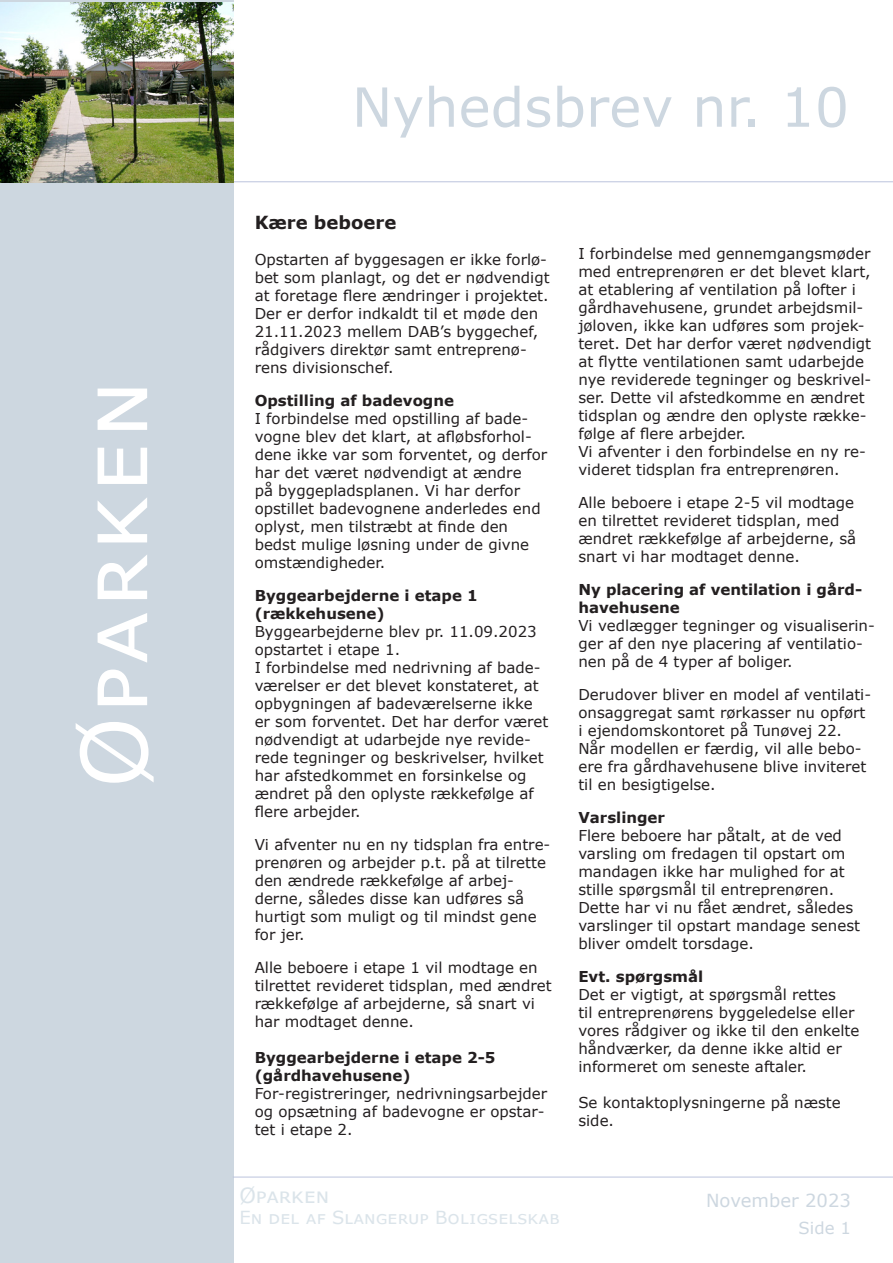
<style>
.page{position:relative;width:893px;height:1263px;background:#fff}
.page>*{position:absolute;margin:0;border:0;box-sizing:border-box;transform-origin:0 0}
.t1{font:90.9px "Verdana";letter-spacing:.04em;color:#fff}
.t2{font:54px "Verdana";color:#cdd7e0}
.t3{font:21px "Verdana";color:#dbe4ea}
.t4{font:18px "Verdana";color:#dbe4ea}
.t5{font:18px "Verdana";color:#cdd7e0}
.t6{font:700 18px "Verdana";color:#231f20}
.t7{font:16.5px "Verdana";color:#cdd7e0}
.t8{font:15px/18px "Verdana";color:#231f20}
.t9{font:700 15px/18px "Verdana";color:#231f20}
</style>
<div class="page">
<div style="left:0;top:0;width:234px;height:1263px;background:#cdd7e0"></div>
<hr style="left:233px;top:182px;width:660px;height:1px;background:#bbc3dd">
<hr style="left:233px;top:1177px;width:660px;height:1px;background:#bbc3dd">
<img style="left:0;top:3px;width:234px;height:179px">
<h1 class="t1" style="left:52px;top:788px;width:409px;rotate:-90deg">Øparken</h1>
<h2 class="t2" style="left:352px;top:70px;width:499px">Nyhedsbrev nr. 10</h2>
<p class="t6" style="left:255px;top:210px;width:143px">Kære beboere</p>
<p class="t8" style="left:255px;top:250px;width:296px">Opstarten af byggesagen er ikke forlø&shy;bet som planlagt, og det er nødvendigt at foretage flere ændringer i projektet.</p>
<p class="t8" style="left:255px;top:304px;width:285px">Der er derfor indkaldt til et møde den 21.11.2023 mellem DAB’s byggechef, rådgivers direktør samt entreprenø&shy;rens divisionschef.</p>
<p class="t9" style="left:255px;top:391px;width:201px">Opstilling af badevogne</p>
<p class="t8" style="left:255px;top:409px;width:294px">I forbindelse med opstilling af bade&shy;vogne blev det klart, at afløbsforhol&shy;dene ikke var som forventet, og derfor har det været nødvendigt at ændre<br>på byggepladsplanen. Vi har derfor opstillet badevognene anderledes end oplyst, men tilstræbt at finde den bedst mulige løsning under de givne omstændigheder.</p>
<p class="t9" style="left:255px;top:586px;width:225px">Byggearbejderne i etape 1 (rækkehusene)</p>
<p class="t8" style="left:255px;top:622px;width:284px">Byggearbejderne blev pr. 11.09.2023 opstartet i etape 1.</p>
<p class="t8" style="left:255px;top:658px;width:295px">I forbindelse med nedrivning af bade&shy;værelser er det blevet konstateret, at opbygningen af badeværelserne ikke er som forventet. Det har derfor været nødvendigt at udarbejde nye revide&shy;rede tegninger og beskrivelser, hvilket har afstedkommet en forsinkelse og ændret på den oplyste rækkefølge af flere arbejder.</p>
<p class="t8" style="left:255px;top:835px;width:297px">Vi afventer nu en ny tidsplan fra entre&shy;prenøren og arbejder p.t. på at tilrette den ændrede rækkefølge af arbej&shy;derne, således disse kan udføres så hurtigt som muligt og til mindst gene for jer.</p>
<p class="t8" style="left:255px;top:958px;width:299px">Alle beboere i etape 1 vil modtage en tilrettet revideret tidsplan, med ændret rækkefølge af arbejderne, så snart vi har modtaget denne.</p>
<p class="t9" style="left:255px;top:1048px;width:242px">Byggearbejderne i etape 2-5 (gårdhavehusene)</p>
<p class="t8" style="left:255px;top:1084px;width:294px">For-registreringer, nedrivningsarbejder og opsætning af badevogne er opstar&shy;tet i etape 2.</p>
<p class="t8" style="left:578px;top:245px;width:294px">I forbindelse med gennemgangsmøder med entreprenøren er det blevet klart,</p>
<p class="t8" style="left:578px;top:281px;width:294px">at etablering af ventilation på lofter i gårdhavehusene, grundet arbejdsmil&shy;jøloven, ikke kan udføres som projek&shy;teret. Det har derfor været nødvendigt at flytte ventilationen samt udarbejde nye reviderede tegninger og beskrivel&shy;ser. Dette vil afstedkomme en ændret tidsplan og ændre den oplyste række&shy;følge af flere arbejder.</p>
<p class="t8" style="left:578px;top:443px;width:289px">Vi afventer i den forbindelse en ny re&shy;videret tidsplan fra entreprenøren.</p>
<p class="t8" style="left:578px;top:494px;width:279px">Alle beboere i etape 2-5 vil modtage en tilrettet revideret tidsplan, med ændret rækkefølge af arbejderne, så snart vi har modtaget denne.</p>
<p class="t9" style="left:578px;top:580px;width:285px">Ny placering af ventilation i gård&shy;havehusene</p>
<p class="t8" style="left:578px;top:617px;width:298px">Vi vedlægger tegninger og visualiserin&shy;ger af den nye placering af ventilatio&shy;nen på de 4 typer af boliger.</p>
<p class="t8" style="left:578px;top:686px;width:294px">Derudover bliver en model af ventilati&shy;onsaggregat samt rørkasser nu opført</p>
<p class="t8" style="left:578px;top:722px;width:265px">i ejendomskontoret på Tunøvej 22.</p>
<p class="t8" style="left:578px;top:740px;width:289px">Når modellen er færdig, vil alle bebo&shy;ere fra gårdhavehusene blive inviteret til en besigtigelse.</p>
<p class="t9" style="left:578px;top:808px;width:88px">Varslinger</p>
<p class="t8" style="left:578px;top:827px;width:269px">Flere beboere har påtalt, at de ved varsling om fredagen til opstart om mandagen ikke har mulighed for at stille spørgsmål til entreprenøren.</p>
<p class="t8" style="left:578px;top:899px;width:283px">Dette har vi nu fået ændret, således varslinger til opstart mandage senest bliver omdelt torsdage.</p>
<p class="t9" style="left:578px;top:967px;width:126px">Evt. spørgsmål</p>
<p class="t8" style="left:578px;top:986px;width:283px">Det er vigtigt, at spørgsmål rettes<br>til entreprenørens byggeledelse eller vores rådgiver og ikke til den enkelte håndværker, da denne ikke altid er informeret om seneste aftaler.</p>
<p class="t8" style="left:578px;top:1094px;width:264px">Se kontaktoplysningerne på næste side.</p>
<h3 class="t3" style="left:239px;top:1181px;width:92px">Øparken</h3>
<p class="t5" style="left:706px;top:1188px;width:146px">November 2023</p>
<p class="t4" style="left:239px;top:1205px;width:322px">En del af Slangerup Boligselskab</p>
<p class="t7" style="left:799px;top:1217px;width:54px">Side 1</p>
</div>
